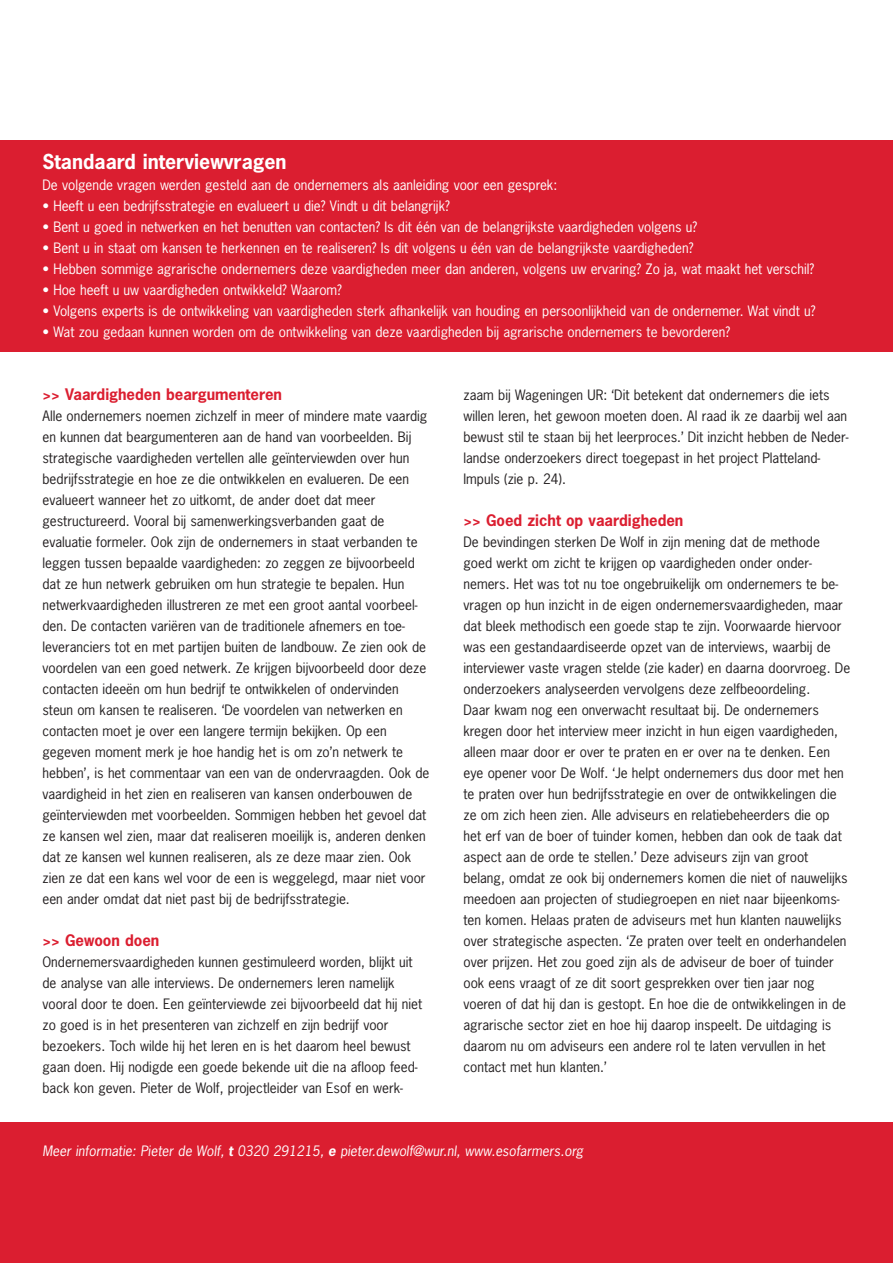
<style>
.page{position:relative;width:893px;height:1263px;background:#fff}
.page>*{position:absolute;margin:0;border:0;box-sizing:border-box;transform-origin:0 0}
.t1{font:700 19.5px "News Gothic";color:#fff}
.t2{font:700 15px "News Gothic";color:#db1e30}
.t3{font:13.5px/21px "News Gothic";color:#231f20}
.t4{font:13.5px "News Gothic";color:#fff}
.s1{font-weight:700}
</style>
<div class="page">
<div style="left:0;top:1123px;width:893px;height:140px;background:#db1e30"></div>
<div style="left:0;top:140px;width:893px;height:212px;background:#db1e30"></div>
<h1 class="t1" style="left:42px;top:153px;width:246px">Standaard interviewvragen</h1>
<p class="t4" style="left:42px;top:179px;width:516px">De volgende vragen werden gesteld aan de ondernemers als aanleiding voor een gesprek:</p>
<p class="t4" style="left:42px;top:200px;width:409px">• Heeft u een bedrijfsstrategie en evalueert u die? Vindt u dit belang rijk?</p>
<p class="t4" style="left:42px;top:221px;width:656px">• Bent u goed in netwerken en het benutten van contacten? Is dit één van de belangrijkste vaardigheden volgens u?</p>
<p class="t4" style="left:42px;top:242px;width:653px">• Bent u in staat om kansen te herkennen en te realiseren? Is dit volgens u één van de belangrijkste vaardigheden?</p>
<p class="t4" style="left:42px;top:263px;width:773px">• Hebben sommige agrarische ondernemers deze vaardigheden meer dan anderen, volgens uw ervaring? Zo ja, wat maakt het verschil?</p>
<p class="t4" style="left:42px;top:284px;width:301px">• Hoe heeft u uw vaardigheden ontwikkeld? Waarom?</p>
<p class="t4" style="left:42px;top:305px;width:774px">• Volgens experts is de ontwikkeling van vaardigheden sterk afhan kelijk van houding en persoonlijkheid van de ondernemer. Wat vindt u?</p>
<p class="t4" style="left:42px;top:326px;width:689px">• Wat zou gedaan kunnen worden om de ontwikkeling van deze vaardigheden bij agrarische ondernemers te bevorderen?</p>
<p class="t2" style="left:42px;top:388px;width:241px">&gt;&gt; Vaardigheden beargumenteren</p>
<p class="t3" style="left:42px;top:406px;width:388px">Alle ondernemers noemen zichzelf in meer of mindere mate vaardig en kunnen dat beargumenteren aan de hand van voorbeelden. Bij strategi sche vaardigheden vertellen alle geïnterviewden over hun bedrijfs stra te gie en hoe ze die ontwikkelen en evalueren. De een evalueert wanneer het zo uitkomt, de ander doet dat meer gestructureerd. Vooral bij samen werkingsverbanden gaat de evaluatie formeler. Ook zijn de ondernemers in staat verbanden te leggen tussen bepaalde vaardig heden: zo zeggen ze bijvoorbeeld dat ze hun netwerk gebruiken om hun strategie te bepalen. Hun netwerkvaardigheden illustreren ze met een groot aantal voorbeel - den. De contacten variëren van de traditio ne le afnemers en toe - leveranciers tot en met partijen buiten de land bouw. Ze zien ook de voordelen van een goed netwerk. Ze krijgen bijvoor beeld door deze contacten ideeën om hun bedrijf te ontwikkelen of onder vinden steun om kansen te realiseren. ‘De voordelen van netwer ken en contacten moet je over een langere termijn bekijken. Op een gegeven moment merk je hoe handig het is om zo’n netwerk te<br>heb ben’, is het commentaar van een van de ondervraag den. Ook de vaar dig heid in het zien en realiseren van kansen onder bouwen de geïnter viewden met voorbeelden. Sommigen hebben het gevoel dat ze kansen wel zien, maar dat realiseren moeilijk is, anderen denken dat ze kansen wel kunnen realiseren, als ze deze maar zien. Ook zien ze dat een kans wel voor de een is weggelegd, maar niet voor een ander omdat dat niet past bij de bedrijfsstrategie.</p>
<p class="t2" style="left:42px;top:934px;width:118px">&gt;&gt; Gewoon doen</p>
<p class="t3" style="left:42px;top:952px;width:381px">Ondernemersvaardigheden kunnen gestimuleerd worden, blijkt uit de analyse van alle interviews. De ondernemers leren namelijk vooral door te doen. Een geïnterviewde zei bijvoorbeeld dat hij niet zo goed is in het presenteren van zichzelf en zijn bedrijf voor bezoekers. Toch wilde hij het leren en is het daarom heel bewust gaan doen. Hij nodigde een goede bekende uit die na afloop feed - back kon geven. Pieter de Wolf, projectleider van Esof en werk -</p>
<p class="t3" style="left:463px;top:385px;width:386px">zaam bij Wageningen UR: ‘Dit betekent dat ondernemers die iets willen leren, het gewoon moeten doen. Al raad ik ze daarbij wel aan bewust stil te staan bij het leerproces.’ Dit inzicht hebben de Neder - landse onderzoekers direct toegepast in het project Platteland - Impuls (zie p. 24).</p>
<p class="t2" style="left:463px;top:514px;width:221px">&gt;&gt; Goed zicht op vaardigheden</p>
<p class="t3" style="left:463px;top:532px;width:388px">De bevindingen sterken De Wolf in zijn mening dat de methode goed werkt om zicht te krijgen op vaardigheden onder onder - nemers. Het was tot nu toe ongebruikelijk om ondernemers te be - vragen op hun inzicht in de eigen ondernemersvaardigheden, maar dat bleek metho di sch een goede stap te zijn. Voorwaarde hiervoor was een gestan daar diseerde opzet van de interviews, waarbij de interviewer vaste vragen stelde (zie kader) en daarna doorvroeg. De onderzoekers analyseerden vervolgens deze zelfbeoordeling.<br>Daar kwam nog een onverwacht resultaat bij. De ondernemers kregen door het interview meer inzicht in hun eigen vaardigheden, alleen maar door er over te praten en er over na te denken. Een eye opener voor De Wolf. ‘Je helpt ondernemers dus door met hen te praten over hun bedrijfsstrategie en over de ontwikkelingen die ze om zich heen zien. Alle adviseurs en relatiebeheerders die op het erf van de boer of tuin der komen, hebben dan ook de taak dat aspect aan de orde te stellen.’ Deze adviseurs zijn van groot belang, omdat ze ook bij ondernemers komen die niet of nauwelijks meedoen aan projecten of studiegroepen en niet naar bijeen koms - ten komen. Helaas praten de adviseurs met hun klanten nauwelijks over strategische aspecten. ‘Ze praten over teelt en onderhandelen over prijzen. Het zou goed zijn als de adviseur de boer of tuinder ook eens vraagt of ze dit soort gesprekken over tien jaar nog voeren of dat hij dan is gestopt. En hoe die de ontwikkelingen in de agrarische sector ziet en hoe hij daarop inspeelt. De uitdaging is daarom nu om adviseurs een andere rol te laten vervullen in het contact met hun klanten.’</p>
<p class="t4" style="left:42px;top:1145px;width:544px">Meer informatie: Pieter de Wolf, <span class="s1">t</span> 0320 291215, <span class="s1">e</span> pieter.dewolf@wur.nl, www.esofarmers.org</p>
</div>
